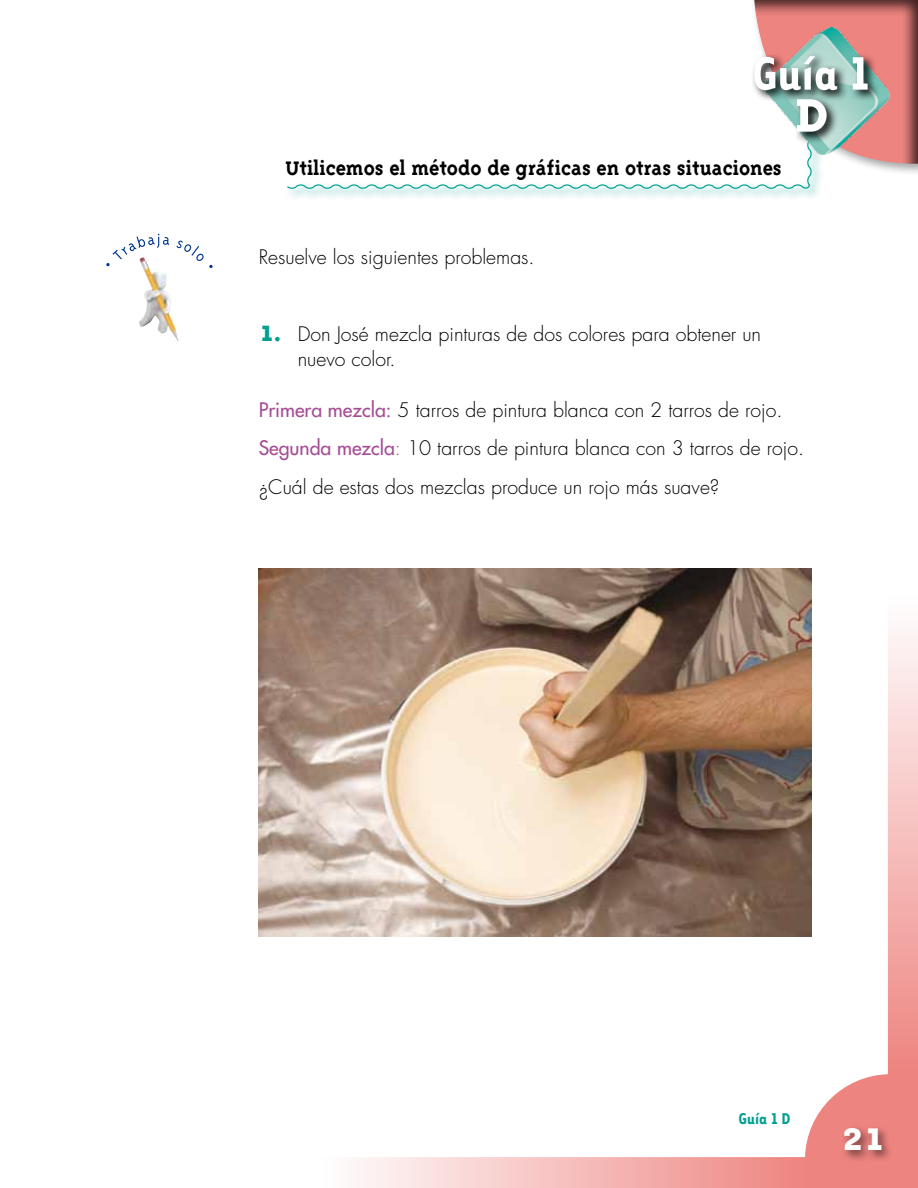
<style>
.page{position:relative;width:918px;height:1188px;background:#fff}
.page>*{position:absolute;margin:0;border:0;box-sizing:border-box;transform-origin:0 0}
.t1{font:700 54px "Tarzana Narrow";color:#fff}
.t2{font:800 54px "Triplex Serif";color:#fff}
.t3{font:700 36px "Tarzana Wide";color:#fff}
.t4{font:700 22.5px "Triplex Serif";color:#000}
.t5{font:300 19.5px/38.2px "Futura";color:#000}
.t6{font:700 18px "Tarzana Narrow";color:#00a091}
.s1{font-family:"Tarzana Wide";font-weight:700;font-size:25.5px;color:#00a091}
.s2{font-weight:700;color:#00a091}
.s3{font-weight:400;color:#a64d94}
.s4{color:#a64d94}
</style>
<div class="page">
<svg style="left:359px;top:632px;width:559px;height:556px"></svg>
<div style="left:841px;top:1124px;width:53px;height:39px;background:#000;opacity:.55"></div>
<svg style="left:289px;top:190px;width:530px;height:8px;fill:#e6f5f4"></svg>
<svg style="left:287px;top:0;width:631px;height:190px"></svg>
<img style="left:766px;top:27px;width:124px;height:128px">
<svg style="left:750px;top:52px;width:130px;height:92px"></svg>
<img style="left:139px;top:267px;width:40px;height:75px">
<svg style="left:106px;top:234px;width:63px;height:33px"></svg>
<svg style="left:176px;top:240px;width:37px;height:28px"></svg>
<img style="left:259px;top:568px;width:553px;height:369px">
<div style="left:107px;top:1109px;width:684px;height:22px;background:#fff"></div>
<h1 class="t1" style="left:752px;top:40px;width:121px">Guía 1</h1>
<h1 class="t2" style="left:795px;top:84px;width:35px">D</h1>
<p class="t4" style="left:286px;top:156px;width:498px">Utilicemos el método de gráficas en otras situaciones</p>
<p class="t5" style="left:259px;top:238px;width:277px">Resuelve los siguientes problemas.</p>
<p class="t5" style="left:298px;top:321px;width:465px;line-height:25.5px;text-indent:-39px"><span class="s1">1</span><span class="s2">.</span> Don José mezcla pinturas de dos colores para obtener un nuevo color.</p>
<p class="t5" style="left:259px;top:391px;width:547px"><span class="s3">Primera mezcla:</span> 5 tarros de pintura blanca con 2 tarros de rojo.<br><span class="s3">Segunda mezcla</span><span class="s4">:</span> 10 tarros de pintura blanca con 3 tarros de rojo. ¿Cuál de estas dos mezclas produce un rojo más suave?</p>
<p class="t6" style="left:738px;top:1107px;width:53px">Guía 1 D</p>
<h2 class="t3" style="left:841px;top:1115px;width:45px">21</h2>
</div>
